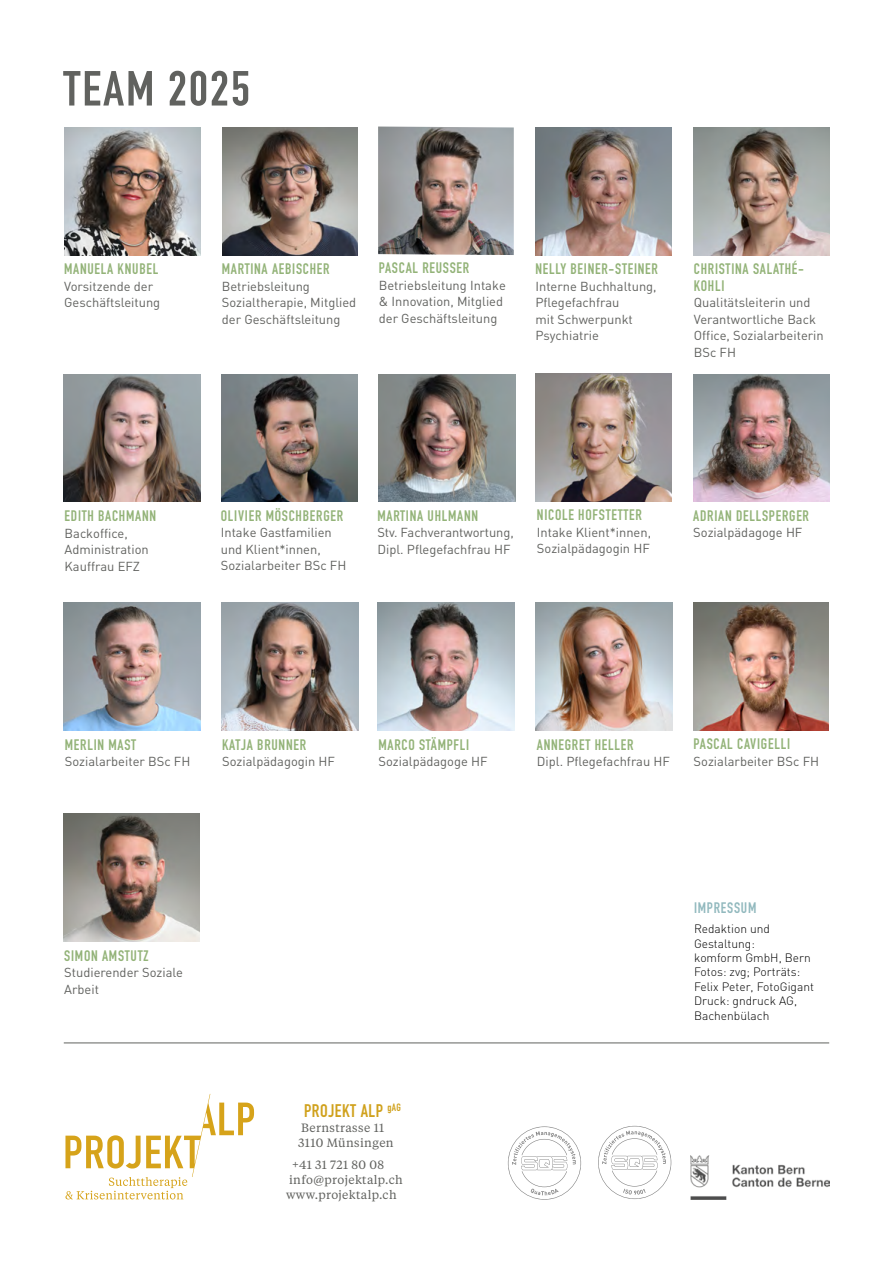
<style>
.page{position:relative;width:893px;height:1263px;background:#fff}
.page>*{position:absolute;margin:0;border:0;box-sizing:border-box;transform-origin:0 0}
.t1{font:700 48.45px "DIN Condensed";letter-spacing:.04em;color:#61625f;scale:1.05 1}
.t2{font:700 18px "DIN Condensed";letter-spacing:.03em;color:#d0a11c}
.t3{font:700 15px/16.5px "DIN Condensed";letter-spacing:.05em;color:#93b378}
.t4{font:700 15px "DIN Condensed";letter-spacing:.05em;color:#92b9be}
.t5{font:12.9px/16.5px "DIN";color:#61625f}
.t6{font:300 12px/14.4px "DIN";color:#000}
.t7{font:12px/15px "Tiempos Text";letter-spacing:.03em;color:#61625f}
</style>
<div class="page">
<img style="left:693px;top:603px;width:136px;height:127px">
<img style="left:64px;top:814px;width:136px;height:127px">
<img style="left:222px;top:128px;width:135px;height:127px">
<img style="left:64px;top:128px;width:137px;height:127px">
<img style="left:536px;top:128px;width:136px;height:127px">
<img style="left:379px;top:374px;width:136px;height:128px">
<img style="left:536px;top:374px;width:135px;height:127px">
<img style="left:378px;top:127px;width:136px;height:128px">
<img style="left:64px;top:374px;width:136px;height:128px">
<img style="left:694px;top:128px;width:136px;height:127px">
<img style="left:693px;top:374px;width:136px;height:128px">
<img style="left:221px;top:374px;width:136px;height:128px">
<svg style="left:65px;top:1094px;width:189px;height:105px"></svg>
<hr style="left:64px;top:1043px;width:765px;height:1px;background:#61625f">
<svg style="left:508px;top:1126px;width:73px;height:74px"></svg>
<svg style="left:598px;top:1126px;width:73px;height:73px"></svg>
<img style="left:690px;top:1156px;width:139px;height:43px">
<img style="left:64px;top:603px;width:137px;height:127px">
<img style="left:221px;top:603px;width:137px;height:127px">
<img style="left:377px;top:603px;width:137px;height:127px">
<img style="left:536px;top:603px;width:137px;height:127px">
<h1 class="t1" style="left:63px;top:56px;width:179px">TEAM 2025</h1>
<p class="t3" style="left:64px;top:261px;width:96px">MANUELA KNUBEL</p>
<p class="t5" style="left:64px;top:278px;width:98px">Vorsitzende der<br>Geschäftsleitung</p>
<p class="t3" style="left:65px;top:507px;width:93px">EDITH BACHMANN</p>
<p class="t5" style="left:65px;top:524px;width:86px">Backoffice,<br>Administration<br>Kauffrau EFZ</p>
<p class="t3" style="left:222px;top:261px;width:109px">MARTINA AEBISCHER</p>
<p class="t5" style="left:222px;top:278px;width:136px">Betriebsleitung<br>Sozialtherapie, Mitglied der Geschäftsleitung</p>
<p class="t3" style="left:379px;top:260px;width:92px">PASCAL REUSSER</p>
<p class="t5" style="left:379px;top:277px;width:129px">Betriebsleitung Intake &amp; Innovation, Mitglied der Geschäftsleitung</p>
<p class="t3" style="left:535px;top:261px;width:124px">NELLY BEINER-STEINER</p>
<p class="t5" style="left:535px;top:278px;width:123px">Interne Buchhaltung,<br>Pflegefachfrau<br>mit Schwerpunkt<br>Psychiatrie</p>
<p class="t3" style="left:694px;top:261px;width:112px">CHRISTINA SALATHÉ-<br>KOHLI</p>
<p class="t5" style="left:694px;top:294px;width:131px">Qualitätsleiterin und<br>Verantwortliche Back<br>Office, Sozialarbeiterin<br>BSc FH</p>
<p class="t3" style="left:221px;top:507px;width:124px">OLIVIER MÖSCHBERGER</p>
<p class="t5" style="left:221px;top:524px;width:127px">Intake Gastfamilien und Klient*innen,<br>Sozialarbeiter BSc FH</p>
<p class="t3" style="left:377px;top:507px;width:102px">MARTINA UHLMANN</p>
<p class="t5" style="left:377px;top:524px;width:138px">Stv. Fachverantwortung,<br>Dipl. Pflegefachfrau HF</p>
<p class="t3" style="left:537px;top:507px;width:106px">NICOLE HOFSTETTER</p>
<p class="t5" style="left:537px;top:524px;width:116px">Intake Klient*innen,<br>Sozialpädagogin HF</p>
<p class="t3" style="left:693px;top:507px;width:117px">ADRIAN DELLSPERGER</p>
<p class="t5" style="left:693px;top:524px;width:111px">Sozialpädagoge HF</p>
<p class="t3" style="left:65px;top:736px;width:73px">MERLIN MAST</p>
<p class="t5" style="left:65px;top:753px;width:127px">Sozialarbeiter BSc FH</p>
<p class="t3" style="left:222px;top:736px;width:85px">KATJA BRUNNER</p>
<p class="t5" style="left:222px;top:753px;width:114px">Sozialpädagogin HF</p>
<p class="t3" style="left:378px;top:736px;width:92px">MARCO STÄMPFLI</p>
<p class="t5" style="left:378px;top:753px;width:111px">Sozialpädagoge HF</p>
<p class="t3" style="left:537px;top:736px;width:98px">ANNEGRET HELLER</p>
<p class="t5" style="left:537px;top:753px;width:135px">Dipl. Pflegefachfrau HF</p>
<p class="t3" style="left:694px;top:736px;width:98px">PASCAL CAVIGELLI</p>
<p class="t5" style="left:694px;top:753px;width:127px">Sozialarbeiter BSc FH</p>
<p class="t3" style="left:64px;top:947px;width:86px">SIMON AMSTUTZ</p>
<p class="t5" style="left:64px;top:964px;width:120px">Studierender Soziale<br>Arbeit</p>
<h2 class="t2" style="left:304px;top:1098px;width:98px">PROJEKT ALP <sup>gAG</sup></h2>
<p class="t7" style="left:298px;top:1119px;width:97px">Bernstrasse 11<br>3110 Münsingen</p>
<p class="t7" style="left:286px;top:1157px;width:118px;text-indent:6px">+41 31 721 80 08 info@projektalp.ch www.projektalp.ch</p>
<p class="t4" style="left:694px;top:898px;width:64px">IMPRESSUM</p>
<p class="t6" style="left:694px;top:921px;width:121px">Redaktion und<br>Gestaltung:<br>komform GmbH, Bern<br>Fotos: zvg; Porträts:<br>Felix Peter, FotoGigant<br>Druck: gndruck AG,<br>Bachenbülach</p>
</div>
